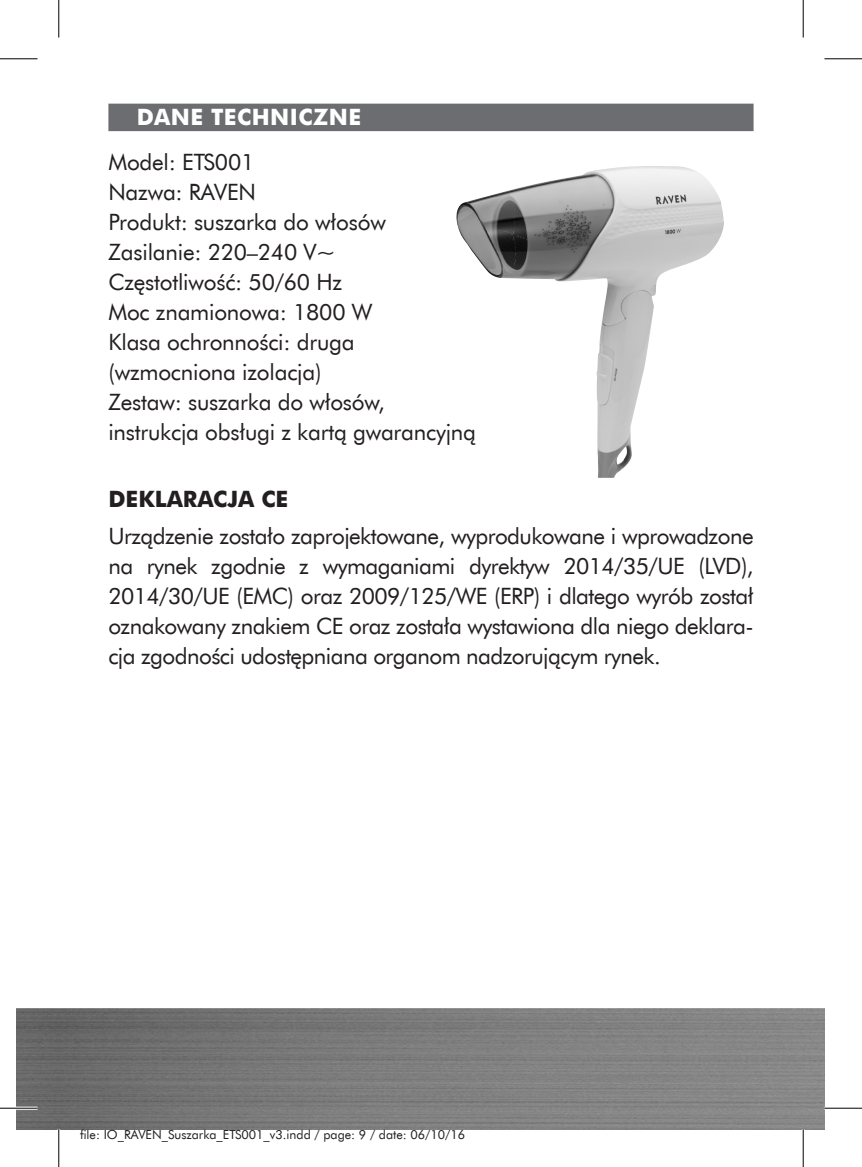
<style>
.page{position:relative;width:862px;height:1167px;background:#fff}
.page>*{position:absolute;margin:0;border:0;box-sizing:border-box;transform-origin:0 0}
.t1{font:22.5px/30px "Futura EU";letter-spacing:-.01em;color:#231f20}
.t2{font:700 22.5px "Futura EU";letter-spacing:.02em;color:#fff}
.t3{font:700 22.5px "Futura EU";color:#231f20}
.t4{font:12.5px "Futura EU";color:#231f20}
</style>
<div class="page">
<img style="left:16px;top:1008px;width:808px;height:121px">
<div style="left:108px;top:104px;width:645px;height:27px;background:#6c6d70"></div>
<img style="left:456px;top:166px;width:268px;height:312px">
<hr style="left:0;top:1106px;width:38px;height:3px;background:#fff">
<hr style="left:0;top:58px;width:38px;height:1px;background:#000">
<hr style="left:824px;top:58px;width:38px;height:1px;background:#000">
<hr style="left:0;top:1107px;width:38px;height:1px;background:#000">
<hr style="left:824px;top:1107px;width:38px;height:1px;background:#000">
<hr style="left:58px;top:0;width:1px;height:37px;background:#000">
<hr style="left:58px;top:1129px;width:1px;height:37px;background:#000">
<hr style="left:802px;top:0;width:1px;height:37px;background:#000">
<hr style="left:802px;top:1129px;width:1px;height:37px;background:#000">
<p class="t2" style="left:137px;top:103px;width:226px">DANE TECHNICZNE</p>
<p class="t1" style="left:108px;top:147px;width:369px">Model: ETS001<br>Nazwa: RAVEN<br>Produkt: suszarka do włosów<br>Zasilanie: 220–240 V~<br>Częstotliwość: 50/60 Hz<br>Moc znamionowa: 1800 W<br>Klasa ochronności: druga (wzmocniona izolacja)<br>Zestaw: suszarka do włosów, instrukcja obsługi z kartą gwarancyjną</p>
<p class="t3" style="left:108px;top:485px;width:181px">DEKLARACJA CE</p>
<p class="t1" style="left:108px;top:521px;width:646px;text-align:justify">Urządzenie zostało zaprojektowane, wyprodukowane i wprowadzone na rynek zgodnie z wymaganiami dyrektyw 2014/35/UE (LVD), 2014/30/UE (EMC) oraz 2009/125/WE (ERP) i dlatego wyrób został oznakowany znakiem CE oraz została wystawiona dla niego deklara&shy;cja zgodności udostępniana organom nadzorującym rynek.</p>
<p class="t4" style="left:80px;top:1126px;width:387px">file: IO_RAVEN_Suszarka_ETS001_v3.indd / page: 9 / date: 06/10/16</p>
</div>
